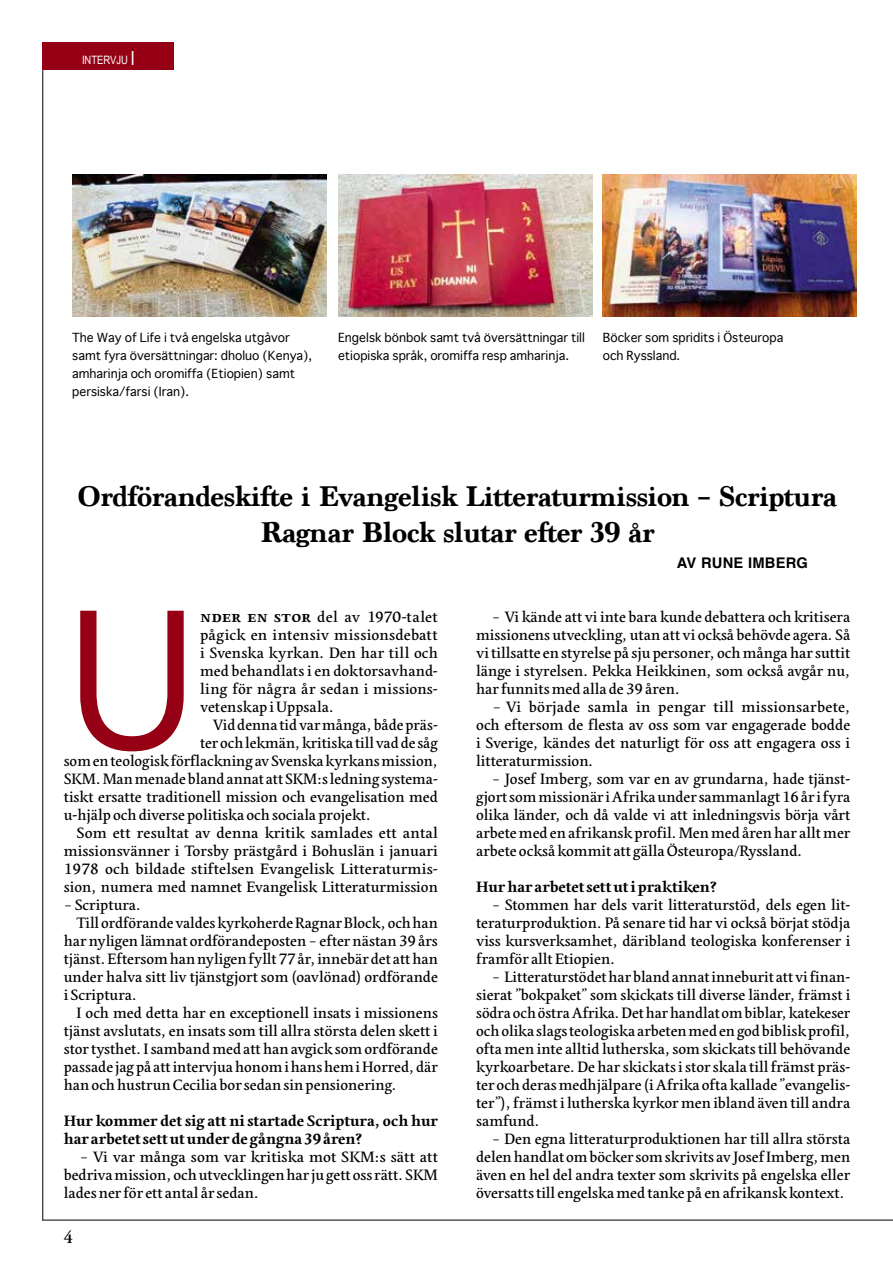
<style>
.page{position:relative;width:893px;height:1263px;background:#fff}
.page>*{position:absolute;margin:0;border:0;box-sizing:border-box;transform-origin:0 0}
.t1{font:193.65px "Avenir";color:#960014}
.t2{font:700 30px/36px "Marion";letter-spacing:-.02em;color:#000;text-align:center}
.t3{font:600 18px "Adobe Garamond Pro";color:#000}
.t4{font:15.75px/18px "Edita";color:#000;text-align:justify}
.t5{font:700 15.75px/18px "Edita";color:#000}
.t6{font:700 14.7px "Helvetica";letter-spacing:.015em;color:#000}
.t7{font:12px/18px "Geneva";color:#000}
.t8{font:11.55px "Arial Narrow";color:#fff}
.s1{font-size:19.5px}
.s2{font-weight:700}
</style>
<div class="page">
<hr style="left:42px;top:1220px;width:851px;height:1px;background:#000">
<div style="left:43px;top:43px;width:131px;height:27px;background:#960014"></div>
<img style="left:72px;top:174px;width:254px;height:143px">
<img style="left:338px;top:174px;width:254px;height:143px">
<img style="left:603px;top:174px;width:254px;height:143px">
<hr style="left:42px;top:70px;width:1px;height:1150px;background:#000">
<p class="t8" style="left:82px;top:51px;width:54px">INTERVJU <span class="s1">I</span></p>
<p class="t7" style="left:72px;top:329px;width:241px">The Way of Life i två engelska utgåvor samt fyra översättningar: dholuo (Kenya), amharinja och oromiffa (Etiopien) samt persiska/farsi (Iran).</p>
<p class="t7" style="left:338px;top:329px;width:248px">Engelsk bönbok samt två översättningar till etiopiska språk, oromiffa resp amharinja.</p>
<p class="t7" style="left:603px;top:329px;width:182px">Böcker som spridits i Östeuropa och Ryssland.</p>
<h2 class="t2" style="left:78px;top:479px;width:761px">Ordförandeskifte i Evangelisk Litteraturmission – Scriptura<br>Ragnar Block slutar efter 39 år</h2>
<p class="t6" style="left:677px;top:551px;width:133px">AV RUNE IMBERG</p>
<h1 class="t1" style="left:64px;top:525px;width:138px">U</h1>
<p class="t4" style="left:200px;top:608px;width:239px"><span class="s2">nder en stor</span> del av 1970-talet pågick en intensiv missionsdebatt i Svenska kyrkan. Den har till och med behandlats i en doktorsavhand&shy;ling för några år sedan i missions&shy;vetenskap i Uppsala.</p>
<p class="t4" style="left:213px;top:716px;width:226px">Vid denna tid var många, både präs-</p>
<p class="t4" style="left:200px;top:734px;width:239px">ter och lekmän, kritiska till vad de såg</p>
<p class="t4" style="left:64px;top:752px;width:376px">som en teologisk förflackning av Svenska kyrkans mission,</p>
<p class="t4" style="left:64px;top:770px;width:376px">SKM. Man menade bland annat att SKM:s ledning systema-</p>
<p class="t4" style="left:64px;top:788px;width:376px">tiskt ersatte traditionell mission och evangelisation med</p>
<p class="t4" style="left:64px;top:806px;width:309px">u-hjälp och diverse politiska och sociala projekt.</p>
<p class="t4" style="left:77px;top:824px;width:363px">Som ett resultat av denna kritik samlades ett antal</p>
<p class="t4" style="left:64px;top:842px;width:376px">missionsvänner i Torsby prästgård i Bohuslän i januari</p>
<p class="t4" style="left:64px;top:860px;width:376px">1978 och bildade stiftelsen Evangelisk Litteraturmis-</p>
<p class="t4" style="left:64px;top:878px;width:376px">sion, numera med namnet Evangelisk Litteraturmission</p>
<p class="t4" style="left:64px;top:896px;width:79px">– Scriptura.</p>
<p class="t4" style="left:77px;top:914px;width:363px">Till ordförande valdes kyrkoherde Ragnar Block, och han</p>
<p class="t4" style="left:64px;top:932px;width:376px">har nyligen lämnat ordförandeposten – efter nästan 39 års</p>
<p class="t4" style="left:64px;top:950px;width:376px">tjänst. Eftersom han nyligen fyllt 77 år, innebär det att han</p>
<p class="t4" style="left:64px;top:968px;width:376px">under halva sitt liv tjänstgjort som (oavlönad) ordförande</p>
<p class="t4" style="left:64px;top:986px;width:75px">i Scriptura.</p>
<p class="t4" style="left:77px;top:1004px;width:363px">I och med detta har en exceptionell insats i missionens</p>
<p class="t4" style="left:64px;top:1022px;width:376px">tjänst avslutats, en insats som till allra största delen skett i</p>
<p class="t4" style="left:64px;top:1040px;width:376px">stor tysthet. I samband med att han avgick som ordförande</p>
<p class="t4" style="left:64px;top:1058px;width:376px">passade jag på att intervjua honom i hans hem i Horred, där</p>
<p class="t4" style="left:64px;top:1076px;width:335px">han och hustrun Cecilia bor sedan sin pensionering.</p>
<p class="t5" style="left:64px;top:1112px;width:376px">Hur kommer det sig att ni startade Scriptura, och hur har arbetet sett ut under de gångna 39 åren?</p>
<p class="t4" style="left:64px;top:1148px;width:376px;text-indent:16px">– Vi var många som var kritiska mot SKM:s sätt att bedriva mission, och utvecklingen har ju gett oss rätt. SKM lades ner för ett antal år sedan.</p>
<p class="t3" style="left:64px;top:1227px;width:11px">4</p>
<p class="t4" style="left:476px;top:608px;width:376px;text-indent:16px">– Vi kände att vi inte bara kunde debattera och kritisera missionens utveckling, utan att vi också behövde agera. Så vi tillsatte en styrelse på sju personer, och många har suttit länge i styrelsen. Pekka Heikkinen, som också avgår nu, har funnits med alla de 39 åren.</p>
<p class="t4" style="left:476px;top:698px;width:376px;text-indent:16px">– Vi började samla in pengar till missionsarbete, och eftersom de flesta av oss som var engagerade bodde i Sverige, kändes det naturligt för oss att engagera oss i litteraturmission.</p>
<p class="t4" style="left:476px;top:770px;width:376px;text-indent:16px">– Josef Imberg, som var en av grundarna, hade tjänst&shy;gjort som missionär i Afrika under sammanlagt 16 år i fyra olika länder, och då valde vi att inledningsvis börja vårt arbete med en afrikansk profil. Men med åren har allt mer arbete också kommit att gälla Östeuropa/Ryssland.</p>
<p class="t5" style="left:476px;top:878px;width:243px">Hur har arbetet sett ut i praktiken?</p>
<p class="t4" style="left:476px;top:896px;width:376px;text-indent:16px">– Stommen har dels varit litteraturstöd, dels egen lit&shy;teraturproduktion. På senare tid har vi också börjat stödja viss kursverksamhet, däribland teologiska konferenser i framför allt Etiopien.</p>
<p class="t4" style="left:476px;top:968px;width:376px;text-indent:16px">– Litteraturstödet har bland annat inneburit att vi finan&shy;sierat ”bokpaket” som skickats till diverse länder, främst i södra och östra Afrika. Det har handlat om biblar, katekeser och olika slags teologiska arbeten med en god biblisk profil, ofta men inte alltid lutherska, som skickats till behövande kyrkoarbetare. De har skickats i stor skala till främst präs&shy;ter och deras medhjälpare (i Afrika ofta kallade ”evangelis&shy;ter”), främst i lutherska kyrkor men ibland även till andra samfund.</p>
<p class="t4" style="left:476px;top:1130px;width:376px;text-indent:16px">– Den egna litteraturproduktionen har till allra största delen handlat om böcker som skrivits av Josef Imberg, men även en hel del andra texter som skrivits på engelska eller översatts till engelska med tanke på en afrikansk kontext.</p>
</div>
